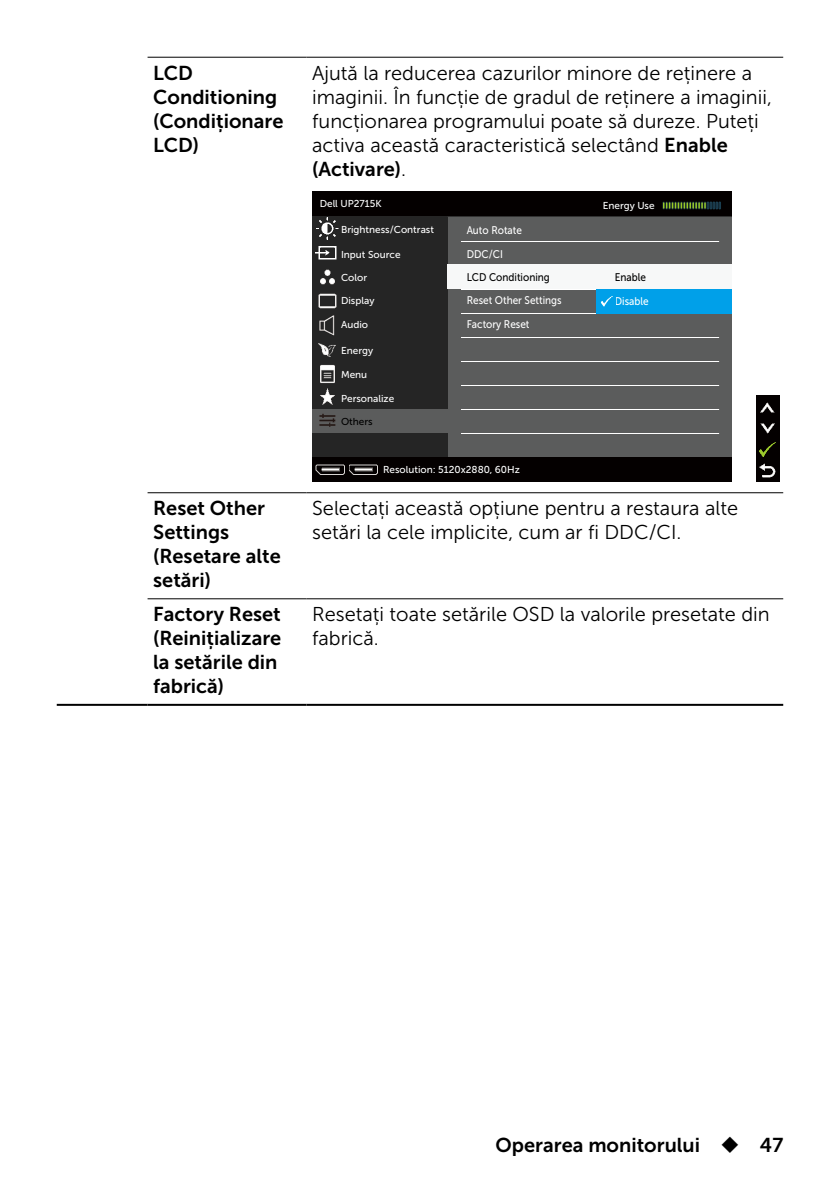
<style>
.page{position:relative;width:840px;height:1191px;background:#fff}
.page>*{position:absolute;margin:0;border:0;box-sizing:border-box;transform-origin:0 0}
.t1{font:20px/24px "Museo Sans For Dell 300";color:#000}
.t2{font:20px/24px "Museo Sans For Dell 700";color:#000}
.t3{font:11px/23px "Museo Sans For Dell 500";color:#fff;scale:.9 1}
.t4{font:11px "Museo Sans For Dell 500";color:#000;scale:.9 1}
.t5{font:10px "Museo Sans For Dell 500";color:#fff}
.t6{font:10px "Museo Sans For Dell 500";color:#000}
.s1{font-family:"Museo Sans For Dell 700"}
.s2{font-family:"Museo Sans For Dell 300"}
</style>
<div class="page">
<hr style="left:147px;top:57px;width:159px;height:1px;background:#000">
<hr style="left:306px;top:57px;width:476px;height:1px;background:#000">
<hr style="left:147px;top:492px;width:159px;height:1px;background:#000">
<hr style="left:306px;top:492px;width:476px;height:1px;background:#000">
<hr style="left:147px;top:598px;width:159px;height:1px;background:#000">
<hr style="left:306px;top:598px;width:476px;height:1px;background:#000">
<hr style="left:57px;top:704px;width:90px;height:2px;background:#000">
<hr style="left:147px;top:704px;width:159px;height:2px;background:#000">
<hr style="left:306px;top:704px;width:476px;height:2px;background:#000">
<div style="left:312px;top:191px;width:419px;height:290px;background:#040000"></div>
<div style="left:312px;top:216px;width:419px;height:240px;background:#252525"></div>
<div style="left:447px;top:217px;width:284px;height:239px;background:#5b5c5c"></div>
<img style="left:315px;top:217px;width:23px;height:92px">
<img style="left:318px;top:343px;width:18px;height:14px">
<img style="left:320px;top:364px;width:15px;height:41px">
<svg style="left:320px;top:385px;width:15px;height:1px"></svg>
<img style="left:662px;top:201px;width:59px;height:8px">
<img style="left:319px;top:315px;width:16px;height:21px">
<img style="left:315px;top:464px;width:63px;height:11px">
<img style="left:346px;top:464px;width:2px;height:11px">
<hr style="left:461px;top:241px;width:257px;height:1px;background:#fff">
<hr style="left:461px;top:289px;width:257px;height:1px;background:#fff">
<hr style="left:461px;top:337px;width:257px;height:1px;background:#fff">
<hr style="left:461px;top:313px;width:257px;height:1px;background:#fff">
<hr style="left:461px;top:361px;width:257px;height:1px;background:#fff">
<hr style="left:461px;top:385px;width:257px;height:1px;background:#fff">
<hr style="left:461px;top:409px;width:257px;height:1px;background:#fff">
<hr style="left:461px;top:433px;width:257px;height:1px;background:#fff">
<div style="left:312px;top:409px;width:135px;height:23px;background:#5b5c5c"></div>
<svg style="left:315px;top:432px;width:23px;height:1px"></svg>
<div style="left:447px;top:265px;width:149px;height:24px;background:#f7f8f8"></div>
<div style="left:595px;top:265px;width:136px;height:24px;background:#f7f8f8"></div>
<div style="left:596px;top:289px;width:135px;height:24px;background:#00a0e9"></div>
<img style="left:601px;top:296px;width:12px;height:11px">
<svg style="left:756px;top:395px;width:23px;height:1px"></svg>
<img style="left:756px;top:419px;width:23px;height:19px">
<img style="left:756px;top:396px;width:23px;height:21px">
<img style="left:756px;top:417px;width:23px;height:2px">
<img style="left:756px;top:440px;width:23px;height:18px">
<img style="left:756px;top:438px;width:23px;height:2px">
<img style="left:756px;top:461px;width:23px;height:20px">
<img style="left:756px;top:458px;width:23px;height:3px">
<p class="t2" style="left:153px;top:61px;width:132px">LCD<br>Conditioning (Condiționare<br>LCD)</p>
<p class="t1" style="left:312px;top:61px;width:461px">Ajută la reducerea cazurilor minore de reținere a imaginii. În funcție de gradul de reținere a imaginii, funcționarea programului poate să dureze. Puteți activa această caracteristică selectând <span class="s1">Enable</span></p>
<p class="t2" style="left:312px;top:157px;width:95px">(Activare)<span class="s2">.</span></p>
<p class="t5" style="left:319px;top:198px;width:63px">Dell UP2715K</p>
<p class="t5" style="left:602px;top:200px;width:53px">Energy Use</p>
<p class="t5" style="left:341px;top:224px;width:94px">Brightness/Contrast</p>
<p class="t3" style="left:466px;top:218px;width:63px">Auto Rotate</p>
<p class="t5" style="left:341px;top:249px;width:61px">Input Source</p>
<p class="t3" style="left:466px;top:242px;width:42px">DDC/CI</p>
<p class="t5" style="left:341px;top:272px;width:28px">Color</p>
<p class="t5" style="left:341px;top:295px;width:35px">Display</p>
<p class="t5" style="left:341px;top:319px;width:28px">Audio</p>
<p class="t5" style="left:341px;top:345px;width:34px">Energy</p>
<p class="t5" style="left:341px;top:369px;width:28px">Menu</p>
<p class="t5" style="left:341px;top:393px;width:55px">Personalize</p>
<p class="t4" style="left:466px;top:271px;width:94px">LCD Conditioning</p>
<p class="t3" style="left:466px;top:289px;width:107px">Reset Other Settings<br>Factory Reset</p>
<p class="t6" style="left:341px;top:416px;width:33px">Others</p>
<p class="t5" style="left:383px;top:464px;width:138px">Resolution: 5120x2880, 60Hz</p>
<p class="t4" style="left:614px;top:271px;width:36px">Enable</p>
<p class="t3" style="left:614px;top:289px;width:39px">Disable</p>
<p class="t2" style="left:153px;top:496px;width:129px">Reset Other<br>Settings (Resetare alte setări)</p>
<p class="t1" style="left:312px;top:497px;width:427px">Selectați această opțiune pentru a restaura alte setări la cele implicite, cum ar fi DDC/CI.</p>
<p class="t2" style="left:153px;top:602px;width:129px">Factory Reset (Reinițializare la setările din fabrică)</p>
<p class="t1" style="left:312px;top:603px;width:459px">Resetați toate setările OSD la valorile presetate din fabrică.</p>
<p class="t2" style="left:495px;top:1132px;width:289px">Operarea monitorului ◆ 47</p>
</div>
